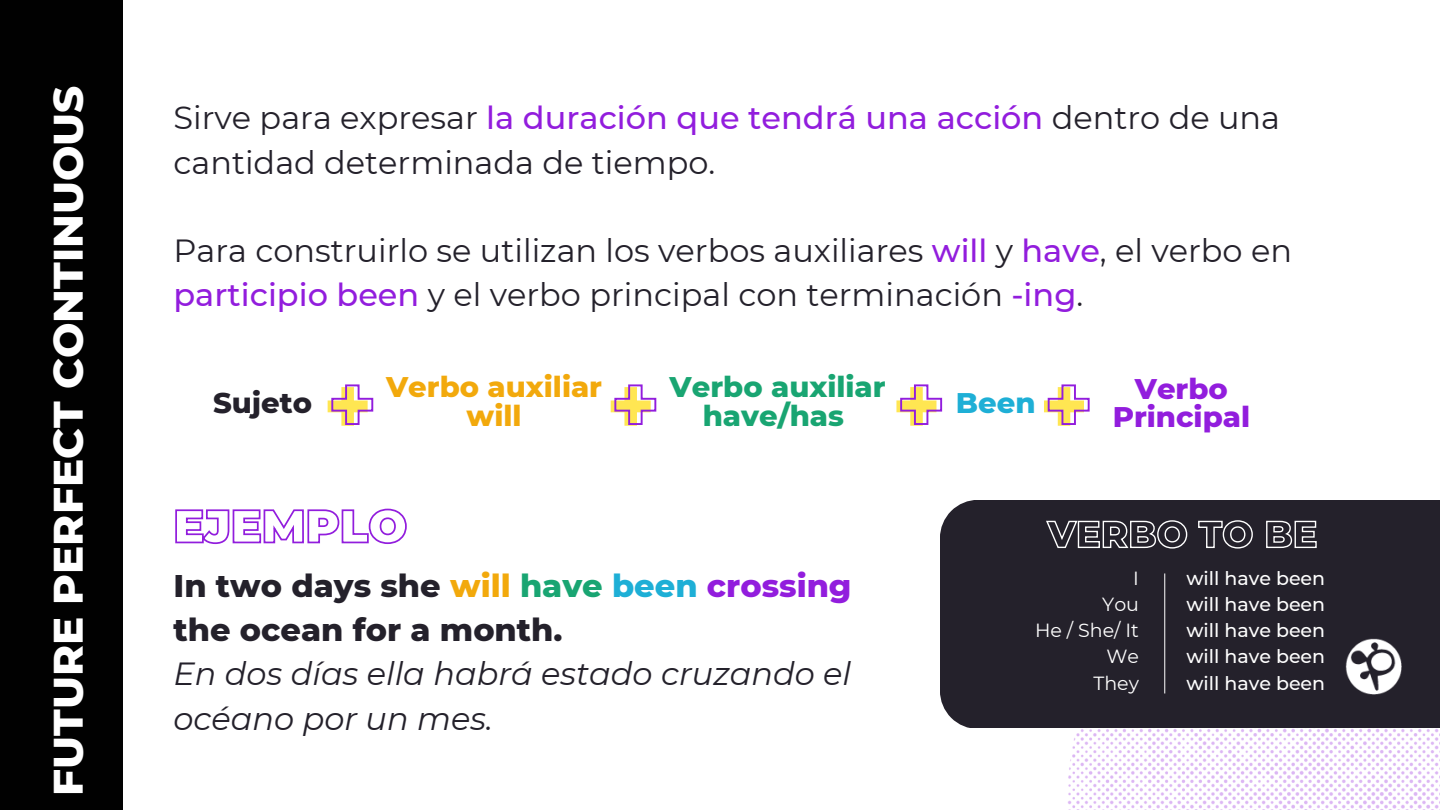
<style>
.page{position:relative;width:1440px;height:810px;background:#fff}
.page>*{position:absolute;margin:0;border:0;box-sizing:border-box;transform-origin:0 0}
.t1{font:800 81.2px "Montserrat";color:#ffe652}
.t2{font:800 42px "Montserrat";color:#fff}
.t3{font:32px/44.2px "Montserrat";color:#24212b}
.t4{font:800 32px/44.2px "Montserrat";color:#24212b}
.t5{font:italic 32px/44.2px "Montserrat";color:#24212b}
.t6{font:800 29px/28.5px "Montserrat";color:#19a572;text-align:center}
.t7{font:800 29px/28.5px "Montserrat";color:#f2a90c;text-align:center}
.t8{font:800 29px/28.5px "Montserrat";color:#921ddd;text-align:center}
.t9{font:800 29px "Montserrat";color:#24212b}
.t10{font:800 29px "Montserrat";color:#1eafd6}
.t11{font:500 19px/26.2px "Montserrat";color:#fff;text-align:justify}
.t12{font:19px/26.2px "Montserrat";color:#fff;text-align:right}
.s1{font-weight:500;color:#921ddd}
.s2{color:#f2a90c}
.s3{color:#19a572}
.s4{color:#1eafd6}
.s5{color:#921ddd}
</style>
<div class="page">
<div style="left:0;top:0;width:123px;height:810px;background:#010101"></div>
<svg style="left:175px;top:508px;width:232px;height:37px"></svg>
<svg style="left:331px;top:384px;width:43px;height:41px"></svg>
<svg style="left:614px;top:384px;width:43px;height:41px"></svg>
<svg style="left:900px;top:384px;width:43px;height:41px"></svg>
<svg style="left:1047px;top:384px;width:43px;height:41px"></svg>
<img style="left:1067px;top:728px;width:373px;height:82px">
<div style="left:940px;top:500px;width:500px;height:228px;background:#24212b"></div>
<svg style="left:1045px;top:520px;width:272px;height:29px;background:#525058"></svg>
<hr style="left:1164px;top:573px;width:1px;height:120px;background:#fff">
<img style="left:1340px;top:633px;width:66px;height:66px">
<h2 class="t2" style="left:42px;top:796px;width:712px;rotate:-90deg">FUTURE PERFECT CONTINUOUS</h2>
<p class="t3" style="left:174px;top:96px;width:1108px">Sirve para expresar <span class="s1">la duración que tendrá una acción</span> dentro de una cantidad determinada de tiempo.</p>
<p class="t3" style="left:174px;top:228px;width:1120px">Para construirlo se utilizan los verbos auxiliares <span class="s1">will</span> y <span class="s1">have</span>, el verbo en <span class="s1">participio been</span> y el verbo principal con terminación <span class="s1">-ing</span>.</p>
<p class="t9" style="left:213px;top:385px;width:100px">Sujeto</p>
<p class="t7" style="left:386px;top:373px;width:218px">Verbo auxiliar will</p>
<h1 class="t1" style="left:323px;top:356px;width:51px">+</h1>
<h1 class="t1" style="left:606px;top:356px;width:51px">+</h1>
<p class="t6" style="left:670px;top:373px;width:218px">Verbo auxiliar have/has</p>
<p class="t8" style="left:1113px;top:374px;width:139px">Verbo<br>Principal</p>
<h1 class="t1" style="left:892px;top:356px;width:51px">+</h1>
<p class="t10" style="left:956px;top:385px;width:81px">Been</p>
<h1 class="t1" style="left:1039px;top:356px;width:51px">+</h1>
<p class="t4" style="left:174px;top:563px;width:680px">In two days she <span class="s2">will</span> <span class="s3">have</span> <span class="s4">been</span> <span class="s5">crossing </span>the ocean for a month.</p>
<p class="t5" style="left:174px;top:652px;width:679px">En dos días ella habrá estado cruzando el océano por un mes.</p>
<p class="t12" style="left:1035px;top:565px;width:106px">I<br>You<br>He / She/ It<br>We<br>They</p>
<p class="t11" style="left:1186px;top:565px;width:140px">will have been will have been will have been will have been will have been</p>
</div>
